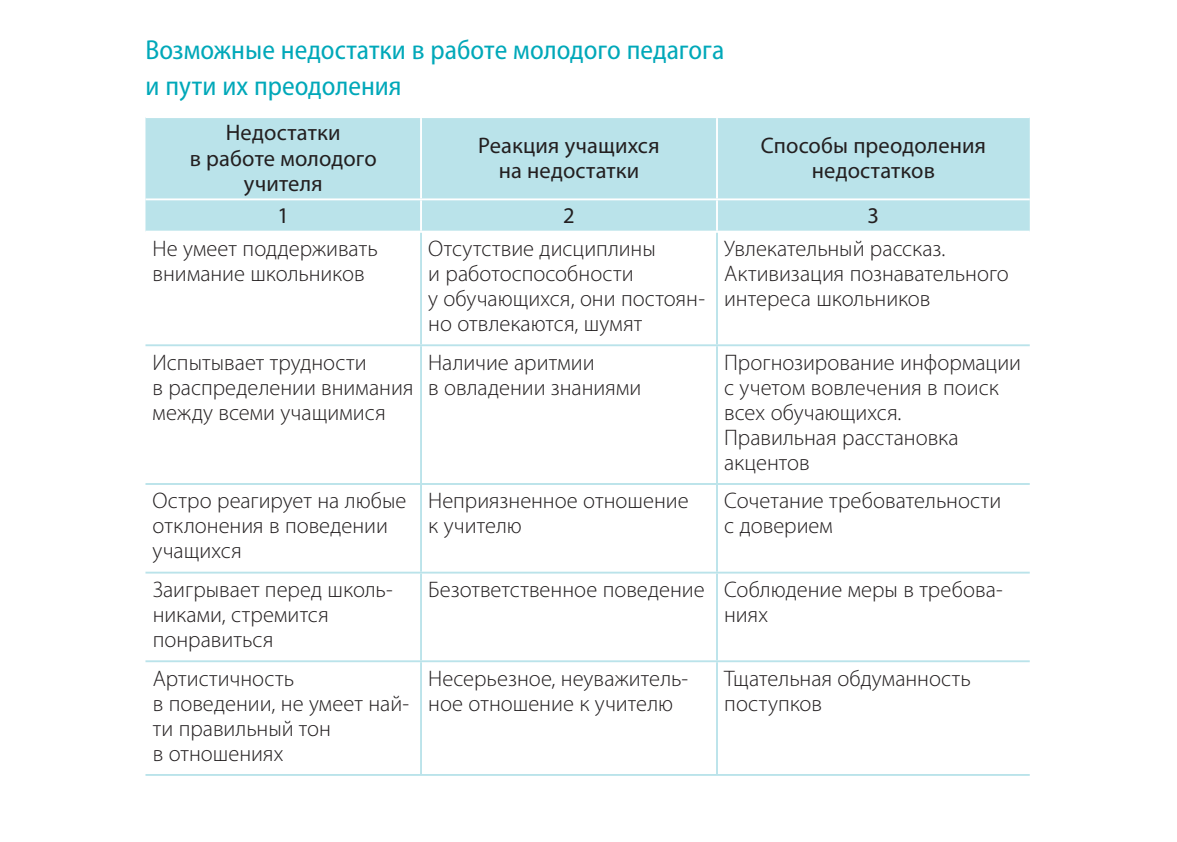
<style>
.page{position:relative;width:1177px;height:842px;background:#fff}
.page>*{position:absolute;margin:0;border:0;box-sizing:border-box;transform-origin:0 0}
.t1{font:semi-condensed 27.5px/35.5px "Myriad Pro";color:#00a8b9}
.t2{font:300 22.5px/25px "Myriad Pro";color:#231f20}
.t3{font:22.5px/25px "Myriad Pro";letter-spacing:.005em;color:#231f20;text-align:center}
</style>
<div class="page">
<div style="left:145px;top:118px;width:884px;height:112px;background:#bae3ea"></div>
<hr style="left:420px;top:118px;width:2px;height:80px;background:#fff">
<hr style="left:716px;top:118px;width:2px;height:80px;background:#fff">
<hr style="left:420px;top:200px;width:2px;height:30px;background:#fff">
<hr style="left:716px;top:200px;width:2px;height:30px;background:#fff">
<hr style="left:420px;top:232px;width:2px;height:112px;background:#bae3ea">
<hr style="left:716px;top:232px;width:2px;height:112px;background:#bae3ea">
<hr style="left:145px;top:344px;width:572px;height:2px;background:#bae3ea">
<hr style="left:420px;top:346px;width:2px;height:137px;background:#bae3ea">
<hr style="left:717px;top:344px;width:312px;height:2px;background:#bae3ea">
<hr style="left:716px;top:346px;width:2px;height:137px;background:#bae3ea">
<hr style="left:145px;top:483px;width:572px;height:1px;background:#bae3ea">
<hr style="left:420px;top:484px;width:2px;height:87px;background:#bae3ea">
<hr style="left:717px;top:483px;width:312px;height:1px;background:#bae3ea">
<hr style="left:716px;top:484px;width:2px;height:87px;background:#bae3ea">
<hr style="left:145px;top:571px;width:572px;height:2px;background:#bae3ea">
<hr style="left:420px;top:573px;width:2px;height:87px;background:#bae3ea">
<hr style="left:717px;top:571px;width:312px;height:2px;background:#bae3ea">
<hr style="left:716px;top:573px;width:2px;height:87px;background:#bae3ea">
<hr style="left:145px;top:660px;width:572px;height:2px;background:#bae3ea">
<hr style="left:420px;top:662px;width:2px;height:111px;background:#bae3ea">
<hr style="left:717px;top:660px;width:312px;height:2px;background:#bae3ea">
<hr style="left:716px;top:662px;width:2px;height:111px;background:#bae3ea">
<hr style="left:145px;top:773px;width:884px;height:2px;background:#bae3ea">
<hr style="left:145px;top:198px;width:884px;height:2px;background:#fff">
<p class="t1" style="left:145px;top:35px;width:580px">Возможные недостатки в работе молодого педагога и пути их преодоления</p>
<p class="t3" style="left:190px;top:122px;width:188px">Недостатки<br>в работе молодого учителя</p>
<p class="t3" style="left:478px;top:135px;width:183px">Реакция учащихся на недостатки</p>
<p class="t3" style="left:761px;top:135px;width:227px">Способы преодоления недостатков</p>
<p class="t3" style="left:277px;top:204px;width:13px">1</p>
<p class="t3" style="left:563px;top:204px;width:13px">2</p>
<p class="t3" style="left:867px;top:204px;width:13px">3</p>
<p class="t2" style="left:153px;top:237px;width:227px">Не умеет поддерживать внимание школьников</p>
<p class="t2" style="left:428px;top:237px;width:278px">Отсутствие дисциплины<br>и работоспособности<br>у обучающихся, они постоян&shy;но отвлекаются, шумят</p>
<p class="t2" style="left:724px;top:237px;width:286px">Увлекательный рассказ.<br>Активизация познавательного интереса школьников</p>
<p class="t2" style="left:153px;top:351px;width:262px">Испытывает трудности<br>в распределении внимания между всеми учащимися</p>
<p class="t2" style="left:428px;top:351px;width:215px">Наличие аритмии<br>в овладении знаниями</p>
<p class="t2" style="left:724px;top:351px;width:298px">Прогнозирование информации с учетом вовлечения в поиск всех обучающихся.<br>Правильная расстановка акцентов</p>
<p class="t2" style="left:153px;top:490px;width:255px">Остро реагирует на любые отклонения в поведении учащихся</p>
<p class="t2" style="left:428px;top:490px;width:262px">Неприязненное отношение к учителю</p>
<p class="t2" style="left:724px;top:490px;width:279px">Сочетание требовательности с доверием</p>
<p class="t2" style="left:153px;top:578px;width:242px">Заигрывает перед школь&shy;никами, стремится понравиться</p>
<p class="t2" style="left:724px;top:578px;width:280px;text-indent:-296px">Безответственное поведение Соблюдение меры в требова&shy;ниях</p>
<p class="t2" style="left:153px;top:667px;width:258px">Артистичность<br>в поведении, не умеет най&shy;ти правильный тон<br>в отношениях</p>
<p class="t2" style="left:428px;top:667px;width:261px">Несерьезное, неуважитель&shy;ное отношение к учителю</p>
<p class="t2" style="left:724px;top:667px;width:248px">Тщательная обдуманность поступков</p>
</div>
